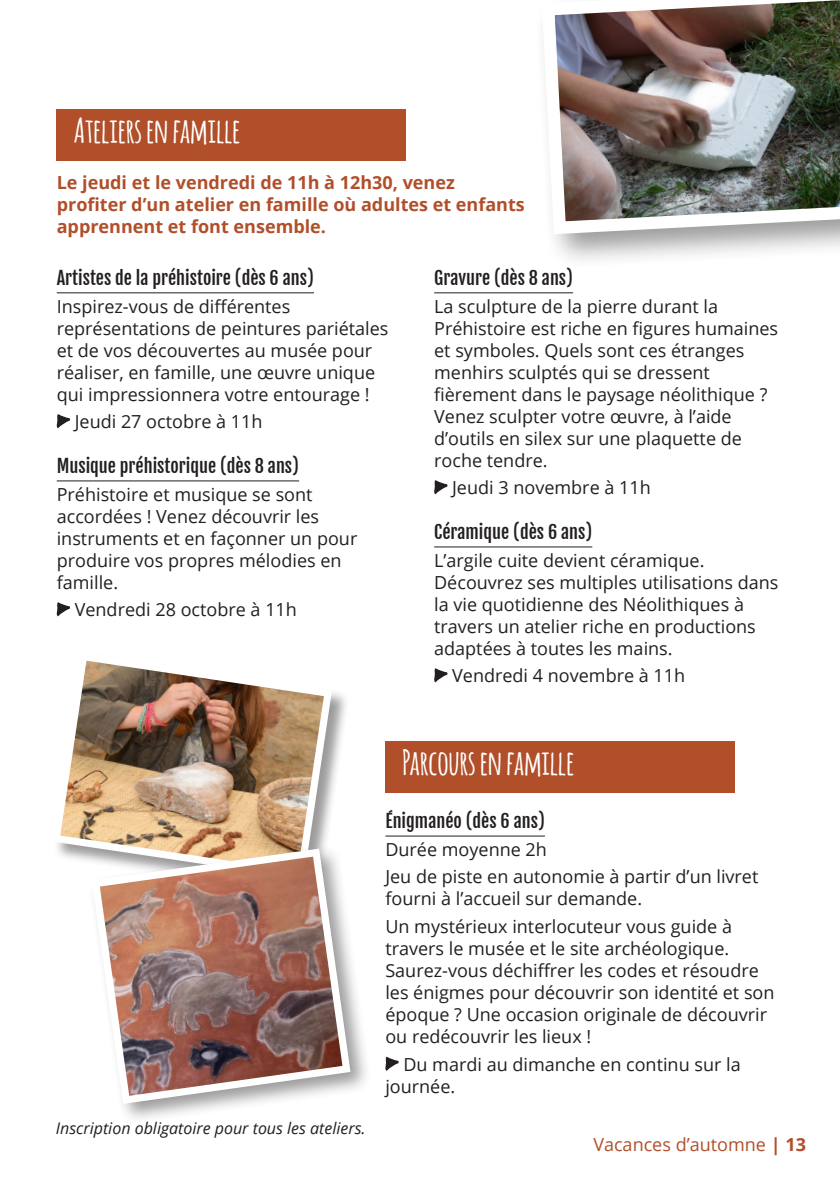
<style>
.page{position:relative;width:840px;height:1191px;background:#fff}
.page>*{position:absolute;margin:0;border:0;box-sizing:border-box;transform-origin:0 0}
.t1{font:700 34px "Amatic";letter-spacing:.01em;color:#fff}
.Texte_courant_descri{font:18px/22px "Open Sans";color:#231f20}
.Titre_atelier{font:18px "Fjalla One";color:#231f20}
.Texte_courant_descri-2{font:700 18px/22px "Open Sans";color:#b04f2a}
.Texte_courant_descri-3{font:18px "Open Sans";color:#b04f2a}
.Texte_courant_descri-4{font:italic 16px "Open Sans";color:#231f20}
.s1{font-weight:700}
</style>
<div class="page">
<hr style="left:57px;top:292px;width:257px;height:1px;background:#231f20">
<hr style="left:57px;top:480px;width:242px;height:1px;background:#231f20">
<svg style="left:57px;top:414px;width:13px;height:15px"></svg>
<svg style="left:57px;top:602px;width:13px;height:15px"></svg>
<hr style="left:434px;top:292px;width:138px;height:1px;background:#231f20">
<hr style="left:434px;top:546px;width:158px;height:1px;background:#231f20">
<svg style="left:434px;top:480px;width:13px;height:15px"></svg>
<svg style="left:434px;top:668px;width:13px;height:15px"></svg>
<div style="left:57px;top:109px;width:348px;height:51px;background:#b04f2a"></div>
<hr style="left:385px;top:835px;width:159px;height:1px;background:#231f20">
<svg style="left:385px;top:1056px;width:13px;height:15px"></svg>
<div style="left:385px;top:741px;width:349px;height:51px;background:#b04f2a"></div>
<div style="left:534px;top:0;width:305px;height:270px;background:#231f20;opacity:.45"></div>
<img style="left:535px;top:0;width:304px;height:241px">
<div style="left:53px;top:653px;width:297px;height:244px;background:#231f20;opacity:.45"></div>
<img style="left:53px;top:653px;width:283px;height:230px">
<div style="left:88px;top:845px;width:284px;height:280px;background:#231f20;opacity:.45"></div>
<img style="left:88px;top:844px;width:266px;height:263px">
<p class="t1" style="left:74px;top:106px;width:168px">Ateliers en famille</p>
<p class="Texte_courant_descri-2" style="left:57px;top:171px;width:469px">Le jeudi et le vendredi de 11h à 12h30, venez profiter d’un atelier en famille où adultes et enfants apprennent et font ensemble.</p>
<p class="Titre_atelier" style="left:57px;top:267px;width:258px">Artistes de la préhistoire (dès 6 ans)</p>
<p class="Texte_courant_descri" style="left:57px;top:294px;width:333px">Inspirez-vous de différentes représentations de peintures pariétales et de vos découvertes au musée pour réaliser, en famille, une œuvre unique qui impressionnera votre entourage !</p>
<p class="Texte_courant_descri" style="left:75px;top:410px;width:189px">Jeudi 27 octobre à 11h</p>
<p class="Titre_atelier" style="left:57px;top:455px;width:244px">Musique préhistorique (dès 8 ans)</p>
<p class="Texte_courant_descri" style="left:57px;top:482px;width:302px">Préhistoire et musique se sont accordées ! Venez découvrir les instruments et en façonner un pour produire vos propres mélodies en famille.</p>
<p class="Texte_courant_descri" style="left:75px;top:598px;width:224px">Vendredi 28 octobre à 11h</p>
<p class="Titre_atelier" style="left:434px;top:267px;width:140px">Gravure (dès 8 ans)</p>
<p class="Texte_courant_descri" style="left:434px;top:294px;width:345px">La sculpture de la pierre durant la Préhistoire est riche en figures humaines et symboles. Quels sont ces étranges menhirs sculptés qui se dressent fièrement dans le paysage néolithique ?<br>Venez sculpter votre œuvre, à l’aide d’outils en silex sur une plaquette de roche tendre.</p>
<p class="Texte_courant_descri" style="left:452px;top:476px;width:200px">Jeudi 3 novembre à 11h</p>
<p class="Titre_atelier" style="left:434px;top:521px;width:159px">Céramique (dès 6 ans)</p>
<p class="Texte_courant_descri" style="left:434px;top:548px;width:345px">L’argile cuite devient céramique.<br>Découvrez ses multiples utilisations dans la vie quotidienne des Néolithiques à travers un atelier riche en productions adaptées à toutes les mains.</p>
<p class="Texte_courant_descri" style="left:452px;top:664px;width:234px">Vendredi 4 novembre à 11h</p>
<p class="t1" style="left:402px;top:738px;width:173px">Parcours en famille</p>
<p class="Texte_courant_descri-4" style="left:56px;top:1117px;width:311px">Inscription obligatoire pour tous les ateliers.</p>
<p class="Titre_atelier" style="left:385px;top:810px;width:161px">Énigmanéo (dès 6 ans)</p>
<p class="Texte_courant_descri" style="left:385px;top:837px;width:163px">Durée moyenne 2h</p>
<p class="Texte_courant_descri" style="left:385px;top:865px;width:374px">Jeu de piste en autonomie à partir d’un livret fourni à l’accueil sur demande.</p>
<p class="Texte_courant_descri" style="left:385px;top:915px;width:390px">Un mystérieux interlocuteur vous guide à travers le musée et le site archéologique.<br>Saurez-vous déchiffrer les codes et résoudre les énigmes pour découvrir son identité et son époque ? Une occasion originale de découvrir ou redécouvrir les lieux !</p>
<p class="Texte_courant_descri" style="left:385px;top:1052px;width:356px;text-indent:18px">Du mardi au dimanche en continu sur la journée.</p>
<p class="Texte_courant_descri-3" style="left:593px;top:1132px;width:214px">Vacances d’automne <span class="s1">| 13</span></p>
</div>
